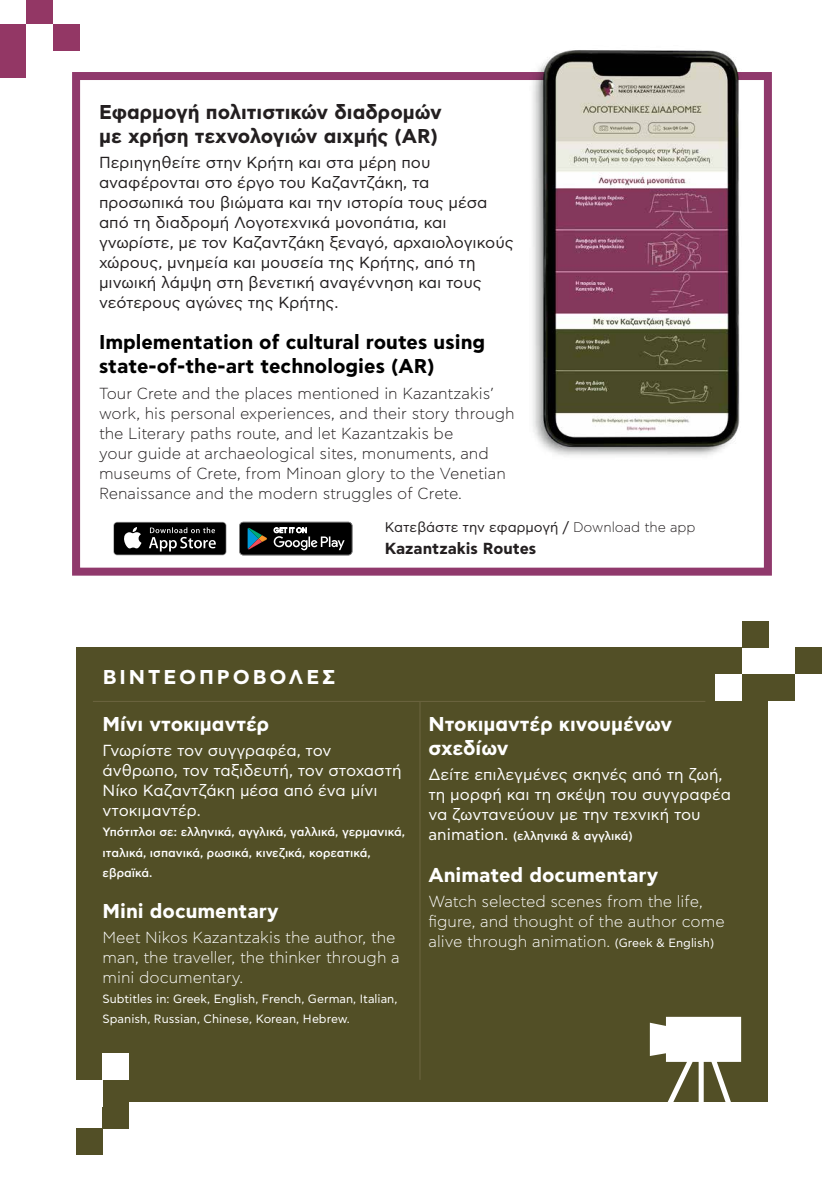
<style>
.page{position:relative;width:840px;height:1191px;background:#fff}
.page>*{position:absolute;margin:0;border:0;box-sizing:border-box;transform-origin:0 0}
.t1{font:700 20px/24px "CF Asty Std";color:#fff}
.t2{font:700 20px/24px "CF Asty Std";color:#000}
.t3{font:700 20px/24px "CF Asty Std";color:#231f20}
.t4{font:700 20px "CF Asty Std";letter-spacing:.15em;color:#fff}
.t5{font:16px/20px "CF Asty Std";color:#231f20}
.t6{font:300 16px/20px "CF Asty Std";color:#231f20}
.t7{font:16px/20px "CF Asty Std";color:#fff}
.t8{font:300 16px/20px "CF Asty Std";color:#fff}
.t9{font:700 16px "CF Asty Std";color:#231f20}
.t10{font:14px "CF Asty Std";color:#231f20}
.t11{font:500 12px/20px "CF Asty Std";color:#fff}
.t12{font:12px/20px "CF Asty Std";color:#fff}
.s1{font-weight:300}
.s2{font-weight:400;font-size:16px}
.s3{font-weight:400;font-size:12px}
</style>
<div class="page">
<div style="left:72px;top:72px;width:699px;height:503px;border:8px solid #90396c"></div>
<div style="left:76px;top:647px;width:691px;height:455px;background:#524f26"></div>
<div style="left:102px;top:1102px;width:27px;height:26px;background:#524f26"></div>
<div style="left:76px;top:1128px;width:26px;height:27px;background:#524f26"></div>
<div style="left:741px;top:647px;width:27px;height:27px;background:#fff"></div>
<div style="left:767px;top:674px;width:27px;height:27px;background:#524f26"></div>
<div style="left:794px;top:647px;width:27px;height:27px;background:#524f26"></div>
<div style="left:102px;top:1053px;width:27px;height:26px;background:#fff"></div>
<div style="left:76px;top:1079px;width:26px;height:27px;background:#fff"></div>
<div style="left:714px;top:674px;width:27px;height:26px;background:#fff"></div>
<div style="left:741px;top:621px;width:27px;height:27px;background:#524f26"></div>
<svg style="left:239px;top:522px;width:113px;height:33px"></svg>
<div style="left:113px;top:522px;width:113px;height:33px;background:#8a8a8a;border-radius:4px"></div>
<div style="left:114px;top:522px;width:112px;height:32px;background:#000;border-radius:3px"></div>
<svg style="left:124px;top:527px;width:17px;height:21px"></svg>
<svg style="left:149px;top:527px;width:67px;height:24px"></svg>
<svg style="left:649px;top:1016px;width:91px;height:86px"></svg>
<hr style="left:419px;top:702px;width:1px;height:377px;background:#6c6540">
<div style="left:26px;top:0;width:27px;height:24px;background:#933765"></div>
<div style="left:53px;top:24px;width:26px;height:27px;background:#933765"></div>
<div style="left:0;top:51px;width:26px;height:26px;background:#933765"></div>
<div style="left:0;top:24px;width:26px;height:27px;background:#933765"></div>
<hr style="left:93px;top:701px;width:612px;height:1px;background:#6c6540">
<img style="left:523px;top:50px;width:221px;height:406px">
<p class="t3" style="left:99px;top:101px;width:344px">Εφαρμογή πολιτιστικών διαδρομών με χρήση τεχνολογιών αιχμής (AR)</p>
<p class="t5" style="left:99px;top:153px;width:416px">Περιηγηθείτε στην Κρήτη και στα μέρη που αναφέρονται στο έργο του Καζαντζάκη, τα προσωπικά του βιώματα και την ιστορία τους μέσα από τη διαδρομή Λογοτεχνικά μονοπάτια, και γνωρίστε, με τον Καζαντζάκη ξεναγό, αρχαιολογικούς χώρους, μνημεία και μουσεία της Κρήτης, από τη μινωική λάμψη στη βενετική αναγέννηση και τους νεότερους αγώνες της Κρήτης.</p>
<p class="t2" style="left:99px;top:331px;width:387px">Implementation of cultural routes using state-of-the-art technologies (AR)</p>
<p class="t6" style="left:99px;top:384px;width:417px">Tour Crete and the places mentioned in Kazantzakis’ work, his personal experiences, and their story through the Literary paths route, and let Kazantzakis be<br>your guide at archaeological sites, monuments, and museums of Crete, from Minoan glory to the Venetian Renaissance and the modern struggles of Crete.</p>
<p class="t10" style="left:384px;top:520px;width:312px">Κατεβάστε την εφαρμογή / <span class="s1">Download the app</span></p>
<p class="t9" style="left:384px;top:539px;width:153px">Kazantzakis Routes</p>
<p class="t4" style="left:103px;top:665px;width:234px">ΒΙΝΤΕΟΠΡΟΒΟΛΕΣ</p>
<p class="t1" style="left:102px;top:713px;width:168px">Mίνι ντοκιμαντέρ</p>
<p class="t7" style="left:102px;top:741px;width:300px">Γνωρίστε τον συγγραφέα, τον άνθρωπο, τον ταξιδευτή, τον στοχαστή<br>Νίκο Καζαντζάκη μέσα από ένα μίνι ντοκιμαντέρ.</p>
<p class="t11" style="left:102px;top:823px;width:304px">Υπότιτλοι σε: ελληνικά, αγγλικά, γαλλικά, γερμανικά, ιταλικά, ισπανικά, ρωσικά, κινεζικά, κορεατικά, εβραϊκά.</p>
<p class="t1" style="left:102px;top:899px;width:178px">Mini documentary</p>
<p class="t8" style="left:102px;top:928px;width:298px">Meet Nikos Kazantzakis the author, the man, the traveller, the thinker through a mini documentary.</p>
<p class="t12" style="left:102px;top:989px;width:296px">Subtitles in: Greek, English, French, German, Italian,<br>Spanish, Russian, Chinese, Korean, Hebrew.</p>
<p class="t1" style="left:428px;top:713px;width:245px">Ντοκιμαντέρ κινουμένων σχεδίων</p>
<p class="t7" style="left:428px;top:765px;width:304px">Δείτε επιλεγμένες σκηνές από τη ζωή, τη μορφή και τη σκέψη του συγγραφέα να ζωντανεύουν με την τεχνική του</p>
<p class="t11" style="left:428px;top:827px;width:206px"><span class="s2">animation.</span> (ελληνικά &amp; αγγλικά)</p>
<p class="t1" style="left:428px;top:863px;width:231px">Animated documentary</p>
<p class="t8" style="left:428px;top:892px;width:297px">Watch selected scenes from the life, figure, and thought of the author come alive through animation. <span class="s3">(Greek &amp; English)</span></p>
</div>
